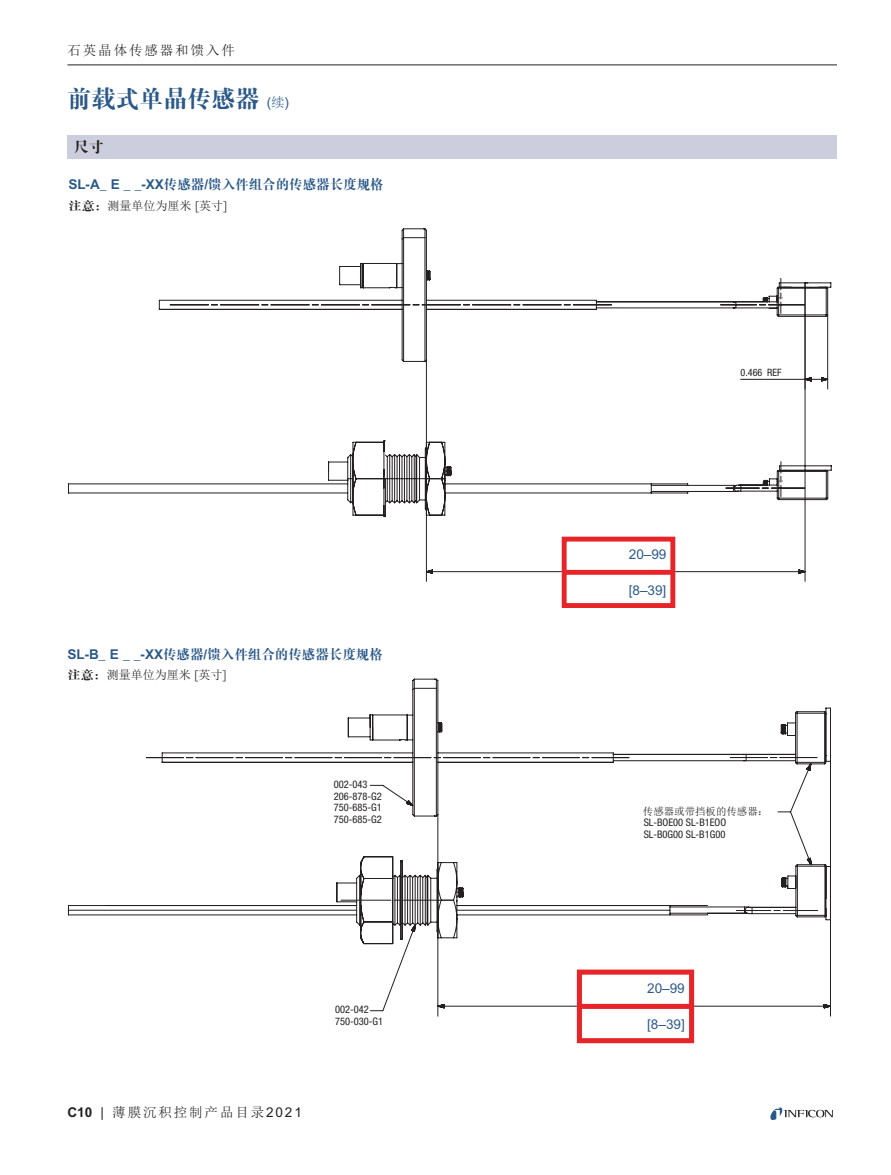
<style>
.page{position:relative;width:891px;height:1175px;background:#fff}
.page>*{position:absolute;margin:0;border:0;box-sizing:border-box;transform-origin:0 0}
.subhead_16{font:24px "FZDBSJW GB1 0";color:#2b598a}
.CHART__subhead{font:15px "FZDBSJW GB1 0";color:#231f20}
.SPECS{font:13.5px "FZDBSJW GB1 0";color:#2b598a}
.t1{font:13.5px "Sim Sun";letter-spacing:.14em;color:#231f20}
.SPECS_Header{font:13.5px "Arial MT Std";color:#2b598a}
.SPECS-2{font:12px "Sim Sun";color:#231f20}
.t2{font:condensed 10.5px/11.6px "Helvetica Neue";color:#231f20}
.t3{font:condensed 10.05px "Helvetica Neue";color:#231f20}
.s1{font-family:"Arial MT Std";font-size:13.5px}
.s2{font-family:"Sim Sun";font-size:13.5px}
.s3{font-family:"Arial MT Std";font-weight:700}
.s4{font-family:"FZDBSJW GB1 0"}
.s5{font-family:"Arial MT Std";font-weight:300}
.s6{font-family:"Arial MT Std"}
.s7{font-family:"Sim Sun";font-stretch:normal}
</style>
<div class="page">
<hr style="left:68px;top:64px;width:769px;height:1px;background:#231f20">
<svg style="left:770px;top:1107px;width:63px;height:13px"></svg>
<svg style="left:68px;top:228px;width:764px;height:354px"></svg>
<svg style="left:169px;top:237px;width:660px;height:263px"></svg>
<div style="left:562px;top:536px;width:113px;height:72px;border:5px solid #e72427"></div>
<div style="left:564px;top:570px;width:109px;height:5px;background:#e72427"></div>
<svg style="left:68px;top:688px;width:758px;height:323px"></svg>
<div style="left:577px;top:969px;width:117px;height:74px;border:5px solid #e72427"></div>
<div style="left:579px;top:1003px;width:113px;height:6px;background:#e72427"></div>
<div style="left:68px;top:135px;width:769px;height:24px;background:#cdcedd"></div>
<p class="t1" style="left:68px;top:43px;width:169px">石英晶体传感器和馈入件</p>
<p class="subhead_16" style="left:68px;top:86px;width:223px">前载式单晶传感器 <span class="s1">(</span><span class="s2">续</span><span class="s1">)</span></p>
<p class="CHART__subhead" style="left:74px;top:139px;width:31px">尺寸</p>
<p class="SPECS" style="left:68px;top:177px;width:317px"><span class="s3">SL-A_ E _ _-XX</span>传感器<span class="s3">/</span>馈入件组合的传感器长度规格</p>
<p class="SPECS-2" style="left:68px;top:199px;width:160px"><span class="s4">注意：</span>测量单位为厘米 <span class="s5">[</span>英寸<span class="s5">]</span></p>
<p class="SPECS" style="left:68px;top:646px;width:317px"><span class="s3">SL-B_ E _ _-XX</span>传感器<span class="s3">/</span>馈入件组合的传感器长度规格</p>
<p class="SPECS-2" style="left:68px;top:668px;width:160px"><span class="s4">注意：</span>测量单位为厘米 <span class="s5">[</span>英寸<span class="s5">]</span></p>
<p class="t2" style="left:334px;top:778px;width:50px">002-043<br>206-878-G2<br>750-685-G1<br>750-685-G2</p>
<p class="t1" style="left:68px;top:1105px;width:236px"><span class="s3">C10</span> <span class="s6">|</span> 薄膜沉积控制产品目录<span class="s6">2021</span></p>
<p class="t2" style="left:335px;top:1003px;width:50px">002-042<br>750-030-G1</p>
<p class="SPECS_Header" style="left:629px;top:547px;width:39px">20–99</p>
<p class="SPECS_Header" style="left:629px;top:582px;width:39px">[8–39]</p>
<p class="t3" style="left:741px;top:366px;width:43px">0.466 REF</p>
<p class="t2" style="left:643px;top:805px;width:127px"><span class="s7">传感器或带挡板的传感器：<br></span>SL-BOE00 SL-B1EOO<br>SL-B0G00 SL-B1G00</p>
<p class="SPECS_Header" style="left:647px;top:981px;width:39px">20–99</p>
<p class="SPECS_Header" style="left:647px;top:1016px;width:39px">[8–39]</p>
</div>
